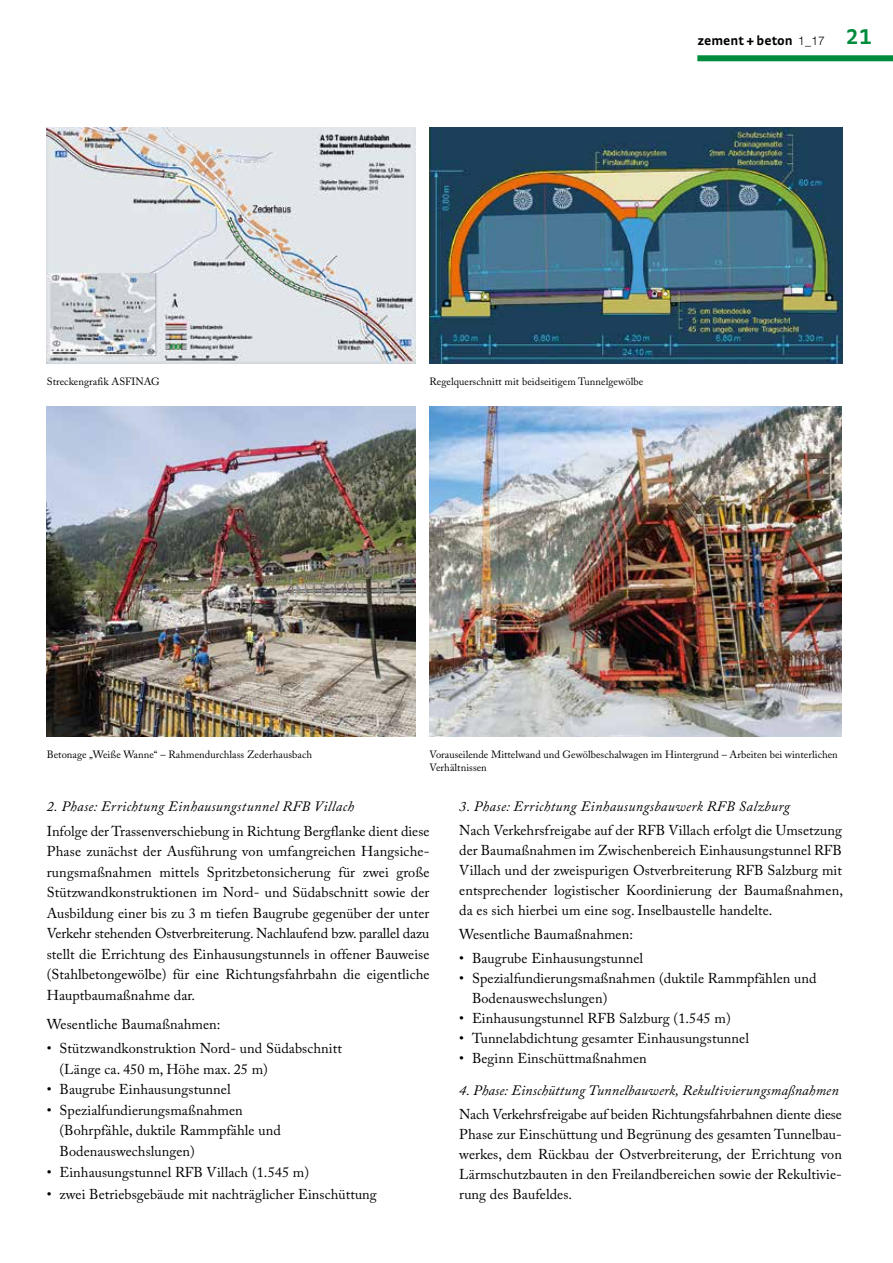
<style>
.page{position:relative;width:893px;height:1263px;background:#fff}
.page>*{position:absolute;margin:0;border:0;box-sizing:border-box;transform-origin:0 0}
.t1{font:14.25px/20.5px "Adobe Caslon Pro";letter-spacing:.005em;color:#000;text-align:justify}
.t2{font:italic 14.25px "Adobe Caslon Pro";letter-spacing:.025em;color:#000}
.t3{font:700 13.5px "Strada";color:#000}
.t4{font:10.5px/13.5px "Adobe Caslon Pro";letter-spacing:.005em;color:#000}
.s1{font-family:"Helvetica Neue LT";font-weight:300;font-size:12px}
.s2{font-family:"Strada TF";font-size:22.5px;color:#008c3c}
</style>
<div class="page">
<div style="left:697px;top:55px;width:196px;height:6px;background:#008c3c"></div>
<img style="left:47px;top:128px;width:368px;height:235px">
<img style="left:429px;top:128px;width:413px;height:235px">
<img style="left:47px;top:407px;width:368px;height:329px">
<img style="left:429px;top:407px;width:413px;height:329px">
<p class="t4" style="left:47px;top:374px;width:115px">Streckengrafik ASFINAG</p>
<p class="t3" style="left:697px;top:32px;width:176px">zement + beton <span class="s1">1_17</span> <span class="s2">21</span></p>
<p class="t4" style="left:429px;top:374px;width:215px">Regelquerschnitt mit beidseitigem Tunnelgewölbe</p>
<p class="t4" style="left:47px;top:748px;width:267px">Betonage „Weiße Wanne“ – Rahmendurchlass Zederhausbach</p>
<p class="t4" style="left:429px;top:748px;width:410px">Vorauseilende Mittelwand und Gewölbeschalwagen im Hintergrund – Arbeiten bei winterlichen<br>Verhältnissen</p>
<p class="t2" style="left:47px;top:797px;width:309px">2. Phase: Errichtung Einhausungstunnel RFB Villach</p>
<p class="t1" style="left:47px;top:820px;width:384px">Infolge der Trassenverschiebung in Richtung Bergflanke dient diese Phase zunächst der Ausführung von umfangreichen Hangsiche&shy;rungsmaßnahmen mittels Spritzbetonsicherung für zwei große Stützwandkonstruktionen im Nord- und Südabschnitt sowie der Ausbildung einer bis zu 3 m tiefen Baugrube gegenüber der unter Verkehr stehenden Ostverbreiterung. Nachlaufend bzw. parallel dazu stellt die Errichtung des Einhausungstunnels in offener Bauweise (Stahlbetongewölbe) für eine Richtungsfahrbahn die eigentliche Hauptbaumaßnahme dar.</p>
<p class="t1" style="left:47px;top:1013px;width:175px">Wesentliche Baumaßnahmen:</p>
<p class="t1" style="left:60px;top:1038px;width:284px;text-indent:-13px">• Stützwandkonstruktion Nord- und Südabschnitt (Länge ca. 450 m, Höhe max. 25 m)</p>
<p class="t1" style="left:47px;top:1079px;width:185px">• Baugrube Einhausungstunnel</p>
<p class="t1" style="left:60px;top:1100px;width:223px;text-align:left;text-indent:-13px">• Spezialfundierungsmaßnahmen (Bohrpfähle, duktile Rammpfähle und<br>Bodenauswechslungen)</p>
<p class="t1" style="left:47px;top:1161px;width:264px">• Einhausungstunnel RFB Villach (1.545 m)</p>
<p class="t1" style="left:47px;top:1184px;width:332px">• zwei Betriebsgebäude mit nachträglicher Einschüttung</p>
<p class="t2" style="left:459px;top:797px;width:332px">3. Phase: Errichtung Einhausungsbauwerk RFB Salzburg</p>
<p class="t1" style="left:459px;top:820px;width:385px;line-height:20px">Nach Verkehrsfreigabe auf der RFB Villach erfolgt die Umsetzung der Baumaßnahmen im Zwischenbereich Einhausungstunnel RFB Villach und der zweispurigen Ostverbreiterung RFB Salzburg mit entsprechender logistischer Koordinierung der Baumaßnahmen, da es sich hierbei um eine sog. Inselbaustelle handelte.</p>
<p class="t1" style="left:459px;top:923px;width:175px">Wesentliche Baumaßnahmen:</p>
<p class="t1" style="left:459px;top:948px;width:185px">• Baugrube Einhausungstunnel</p>
<p class="t1" style="left:472px;top:968px;width:346px;line-height:20px;text-indent:-13px">• Spezialfundierungsmaßnahmen (duktile Rammpfählen und<br>Bodenauswechslungen)</p>
<p class="t1" style="left:459px;top:1007px;width:273px">• Einhausungstunnel RFB Salzburg (1.545 m)</p>
<p class="t1" style="left:459px;top:1027px;width:291px">• Tunnelabdichtung gesamter Einhausungstunnel</p>
<p class="t1" style="left:459px;top:1047px;width:189px">• Beginn Einschüttmaßnahmen</p>
<p class="t2" style="left:459px;top:1082px;width:381px">4. Phase: Einschüttung Tunnelbauwerk, Rekultivierungsmaßnahmen</p>
<p class="t1" style="left:459px;top:1104px;width:384px;line-height:20px">Nach Verkehrsfreigabe auf beiden Richtungsfahrbahnen diente diese Phase zur Einschüttung und Begrünung des gesamten Tunnelbau&shy;werkes, dem Rückbau der Ostverbreiterung, der Errichtung von Lärmschutzbauten in den Freilandbereichen sowie der Rekultivie&shy;rung des Baufeldes.</p>
</div>
